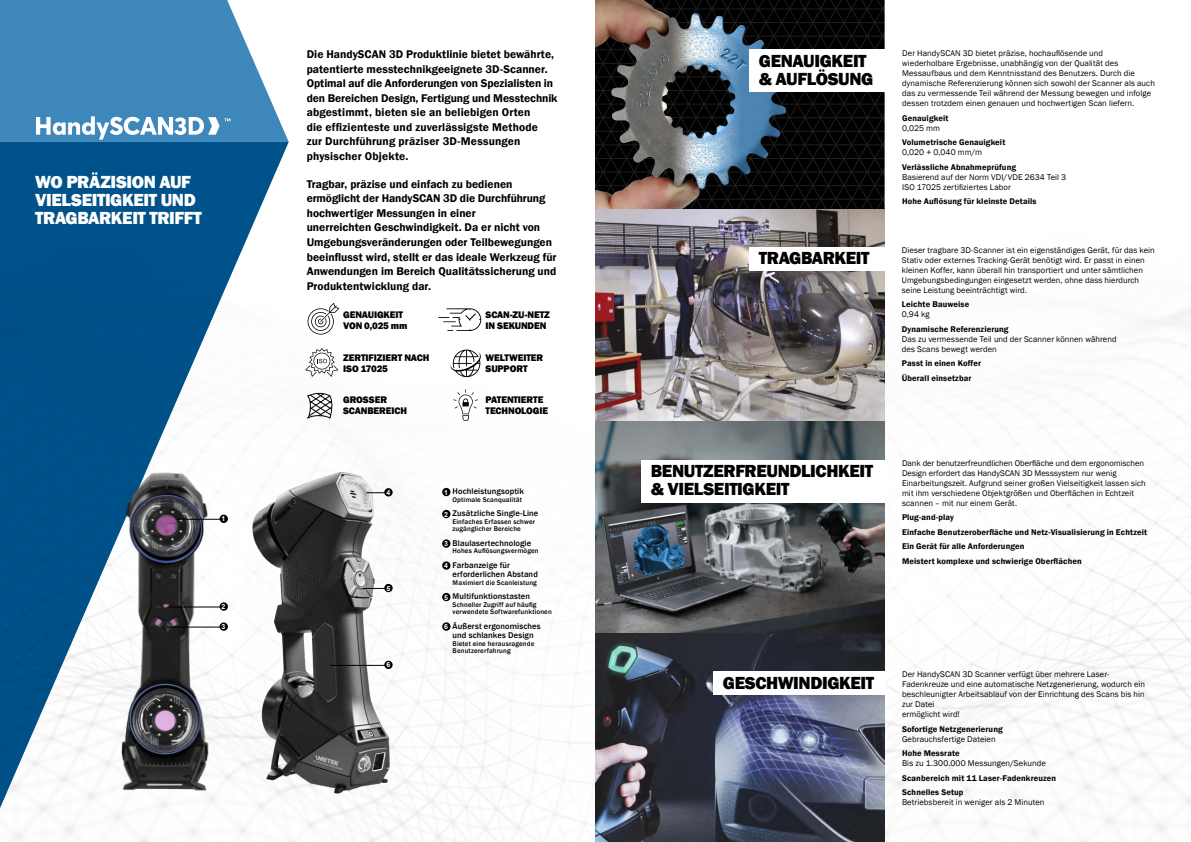
<style>
.page{position:relative;width:1191px;height:842px;background:#fff}
.page>*{position:absolute;margin:0;border:0;box-sizing:border-box;transform-origin:0 0}
.t1{font:800 18px/18px "Franklin Gothic";letter-spacing:-.025em;color:#000}
.t2{font:800 18px/18px "Franklin Gothic";letter-spacing:-.025em;color:#fff}
.t3{font:600 11.5px/14.5px "Franklin Gothic";color:#000}
.t4{font:800 9.9px/11px "Franklin Gothic";letter-spacing:-.015em;color:#000}
.t5{font:8.5px/10px "Franklin Gothic";letter-spacing:.005em;color:#000}
.t6{font:600 8.5px/14.5px "Franklin Gothic";letter-spacing:.015em;color:#000}
.t7{font:500 8.5px/9.5px "Franklin Gothic";letter-spacing:.01em;color:#000}
.t8{font:500 7px/7.5px "Franklin Gothic";letter-spacing:.015em;color:#000}
.t9{font:700 7px "Arial";color:#fff}
.s1{font-family:"Arial";font-weight:700;font-size:7px;color:#fff}
</style>
<div class="page">
<img style="left:595px;top:209px;width:289px;height:633px">
<img style="left:818px;top:213px;width:373px;height:629px">
<img style="left:289px;top:223px;width:314px;height:619px">
<svg style="left:0;top:142px;width:289px;height:700px;fill:#00528a"></svg>
<svg style="left:0;top:0;width:289px;height:142px;background:#5595c3"></svg>
<svg style="left:803px;top:0;width:81px;height:209px;background:#070707"></svg>
<img style="left:595px;top:0;width:208px;height:209px">
<svg style="left:36px;top:116px;width:194px;height:24px"></svg>
<img style="left:245px;top:469px;width:158px;height:327px">
<img style="left:117px;top:468px;width:102px;height:331px">
<svg style="left:366px;top:492px;width:18px;height:1px"></svg>
<hr style="left:330px;top:665px;width:56px;height:1px;background:#000">
<svg style="left:362px;top:588px;width:22px;height:1px"></svg>
<hr style="left:167px;top:607px;width:54px;height:1px;background:#000">
<hr style="left:167px;top:627px;width:54px;height:1px;background:#000">
<hr style="left:176px;top:519px;width:45px;height:1px;background:#000">
<svg style="left:219px;top:602px;width:9px;height:9px"></svg>
<div style="left:219px;top:622px;width:9px;height:9px;background:#000;border-radius:50%"></div>
<div style="left:219px;top:515px;width:9px;height:8px;background:#000;border-radius:50%"></div>
<div style="left:384px;top:488px;width:8px;height:8px;background:#000;border-radius:50%"></div>
<div style="left:384px;top:584px;width:8px;height:8px;background:#000;border-radius:50%"></div>
<div style="left:384px;top:661px;width:8px;height:8px;background:#000;border-radius:50%"></div>
<div style="left:750px;top:50px;width:135px;height:42px;background:#fff"></div>
<div style="left:642px;top:460px;width:243px;height:42px;background:#fff"></div>
<div style="left:714px;top:671px;width:171px;height:24px;background:#fff"></div>
<div style="left:750px;top:247px;width:135px;height:23px;background:#fff"></div>
<div style="left:442px;top:488px;width:8px;height:8px;background:#000;border-radius:50%"></div>
<div style="left:442px;top:510px;width:8px;height:8px;background:#000;border-radius:50%"></div>
<div style="left:442px;top:539px;width:8px;height:9px;background:#000;border-radius:50%"></div>
<div style="left:442px;top:561px;width:8px;height:9px;background:#000;border-radius:50%"></div>
<div style="left:442px;top:593px;width:8px;height:8px;background:#000;border-radius:50%"></div>
<div style="left:442px;top:622px;width:8px;height:9px;background:#000;border-radius:50%"></div>
<svg style="left:450px;top:350px;width:31px;height:27px"></svg>
<svg style="left:453px;top:389px;width:25px;height:32px"></svg>
<svg style="left:438px;top:308px;width:43px;height:23px"></svg>
<svg style="left:305px;top:348px;width:33px;height:29px"></svg>
<svg style="left:307px;top:391px;width:26px;height:28px"></svg>
<svg style="left:307px;top:303px;width:32px;height:32px"></svg>
<h1 class="t2" style="left:35px;top:173px;width:168px">WO PRÄZISION AUF<br>VIELSEITIGKEIT UND<br>TRAGBARKEIT TRIFFT</h1>
<p class="t9" style="left:222px;top:514px;width:5px">1</p>
<p class="t9" style="left:222px;top:602px;width:5px">2</p>
<p class="t9" style="left:222px;top:622px;width:5px">3</p>
<p class="t3" style="left:307px;top:48px;width:252px">Die HandySCAN 3D Produktlinie bietet bewährte, patentierte messtechnikgeeignete 3D-Scanner.<br>Optimal auf die Anforderungen von Spezialisten in den Bereichen Design, Fertigung und Messtechnik abgestimmt, bieten sie an beliebigen Orten<br>die effizienteste und zuverlässigste Methode<br>zur Durchführung präziser 3D-Messungen physischer Objekte.</p>
<p class="t3" style="left:307px;top:177px;width:251px">Tragbar, präzise und einfach zu bedienen ermöglicht der HandySCAN 3D die Durchführung hochwertiger Messungen in einer<br>unerreichten Geschwindigkeit. Da er nicht von Umgebungsveränderungen oder Teilbewegungen beeinflusst wird, stellt er das ideale Werkzeug für Anwendungen im Bereich Qualitätssicherung und Produktentwicklung dar.</p>
<p class="t4" style="left:343px;top:309px;width:66px">GENAUIGKEIT<br>VON 0,025 mm</p>
<p class="t4" style="left:485px;top:309px;width:66px">SCAN-ZU-NETZ<br>IN SEKUNDEN</p>
<p class="t4" style="left:343px;top:352px;width:88px">ZERTIFIZIERT NACH<br>ISO 17025</p>
<p class="t4" style="left:485px;top:352px;width:59px">WELTWEITER<br>SUPPORT</p>
<p class="t4" style="left:343px;top:394px;width:65px">GROSSER<br>SCANBEREICH</p>
<p class="t4" style="left:485px;top:394px;width:64px">PATENTIERTE<br>TECHNOLOGIE</p>
<p class="t9" style="left:386px;top:488px;width:5px">4</p>
<p class="t9" style="left:386px;top:583px;width:5px">5</p>
<p class="t9" style="left:386px;top:660px;width:5px">6</p>
<p class="t7" style="left:444px;top:487px;width:81px"><span class="s1">1</span> Hochleistungsoptik</p>
<p class="t8" style="left:452px;top:496px;width:71px">Optimale Scanqualität</p>
<p class="t7" style="left:444px;top:509px;width:96px"><span class="s1">2</span> Zusätzliche Single-Line</p>
<p class="t8" style="left:452px;top:518px;width:84px">Einfaches Erfassen schwer zugänglicher Bereiche</p>
<p class="t7" style="left:444px;top:538px;width:89px"><span class="s1">3</span> Blaulasertechnologie</p>
<p class="t8" style="left:452px;top:547px;width:88px">Hohes Auflösungsvermögen</p>
<p class="t7" style="left:452px;top:560px;width:87px;text-indent:-8px"><span class="s1">4</span> Farbanzeige für erforderlichen Abstand</p>
<p class="t8" style="left:452px;top:579px;width:86px">Maximiert die Scanleistung</p>
<p class="t7" style="left:444px;top:592px;width:87px"><span class="s1">5</span> Multifunktionstasten</p>
<p class="t8" style="left:452px;top:601px;width:101px">Schneller Zugriff auf häufig verwendete Softwarefunktionen</p>
<p class="t7" style="left:444px;top:621px;width:98px;text-align:center"><span class="s1">6</span> Äußerst ergonomisches und schlankes Design</p>
<p class="t8" style="left:452px;top:640px;width:83px">Bietet eine herausragende<br>Benutzererfahrung</p>
<h1 class="t1" style="left:759px;top:52px;width:116px">GENAUIGKEIT &amp; AUFLÖSUNG</h1>
<h1 class="t1" style="left:759px;top:249px;width:112px">TRAGBARKEIT</h1>
<p class="t5" style="left:902px;top:49px;width:254px">Der HandySCAN 3D bietet präzise, hochauflösende und wiederholbare Ergebnisse, unabhängig von der Qualität des Messaufbaus und dem Kenntnisstand des Benutzers. Durch die dynamische Referenzierung können sich sowohl der Scanner als auch das zu vermessende Teil während der Messung bewegen und infolge dessen trotzdem einen genauen und hochwertigen Scan liefern.</p>
<p class="t6" style="left:902px;top:111px;width:48px">Genauigkeit</p>
<p class="t5" style="left:902px;top:123px;width:39px">0,025 mm</p>
<p class="t6" style="left:902px;top:135px;width:105px">Volumetrische Genauigkeit</p>
<p class="t5" style="left:902px;top:148px;width:81px">0,020 + 0,040 mm/m</p>
<p class="t6" style="left:902px;top:160px;width:115px">Verlässliche Abnahmeprüfung</p>
<p class="t5" style="left:902px;top:172px;width:165px">Basierend auf der Norm VDI/VDE 2634 Teil 3<br>ISO 17025 zertifiziertes Labor</p>
<p class="t6" style="left:902px;top:194px;width:136px">Hohe Auflösung für kleinste Details</p>
<p class="t5" style="left:902px;top:245px;width:254px">Dieser tragbare 3D-Scanner ist ein eigenständiges Gerät, für das kein Stativ oder externes Tracking-Gerät benötigt wird. Er passt in einen kleinen Koffer, kann überall hin transportiert und unter sämtlichen Umgebungsbedingungen eingesetzt werden, ohne dass hierdurch seine Leistung beeinträchtigt wird.</p>
<p class="t6" style="left:902px;top:297px;width:69px">Leichte Bauweise</p>
<p class="t5" style="left:902px;top:310px;width:29px">0,94 kg</p>
<p class="t6" style="left:902px;top:322px;width:108px">Dynamische Referenzierung</p>
<p class="t5" style="left:902px;top:334px;width:216px">Das zu vermessende Teil und der Scanner können während des Scans bewegt werden</p>
<p class="t6" style="left:902px;top:356px;width:81px">Passt in einen Koffer<br>Überall einsetzbar</p>
<h1 class="t1" style="left:651px;top:462px;width:224px">BENUTZERFREUNDLICHKEIT &amp; VIELSEITIGKEIT</h1>
<p class="t5" style="left:902px;top:458px;width:245px">Dank der benutzerfreundlichen Oberfläche und dem ergonomischen Design erfordert das HandySCAN 3D Messsystem nur wenig Einarbeitungszeit. Aufgrund seiner großen Vielseitigkeit lassen sich mit ihm verschiedene Objektgrößen und Oberflächen in Echtzeit scannen – mit nur einem Gerät.</p>
<p class="t6" style="left:902px;top:510px;width:247px">Plug-and-play<br>Einfache Benutzeroberfläche und Netz-Visualisierung in Echtzeit Ein Gerät für alle Anforderungen<br>Meistert komplexe und schwierige Oberflächen</p>
<h1 class="t1" style="left:723px;top:673px;width:153px">GESCHWINDIGKEIT</h1>
<p class="t5" style="left:902px;top:670px;width:244px">Der HandySCAN 3D Scanner verfügt über mehrere Laser-Fadenkreuze und eine automatische Netzgenerierung, wodurch ein beschleunigter Arbeitsablauf von der Einrichtung des Scans bis hin zur Datei<br>ermöglicht wird!</p>
<p class="t6" style="left:902px;top:722px;width:102px">Sofortige Netzgenerierung</p>
<p class="t5" style="left:902px;top:734px;width:95px">Gebrauchsfertige Dateien</p>
<p class="t6" style="left:902px;top:746px;width:59px">Hohe Messrate</p>
<p class="t5" style="left:902px;top:759px;width:145px">Bis zu 1.300.000 Messungen/Sekunde</p>
<p class="t6" style="left:902px;top:771px;width:156px">Scanbereich mit 11 Laser-Fadenkreuzen<br>Schnelles Setup</p>
<p class="t5" style="left:902px;top:798px;width:144px">Betriebsbereit in weniger als 2 Minuten</p>
</div>
